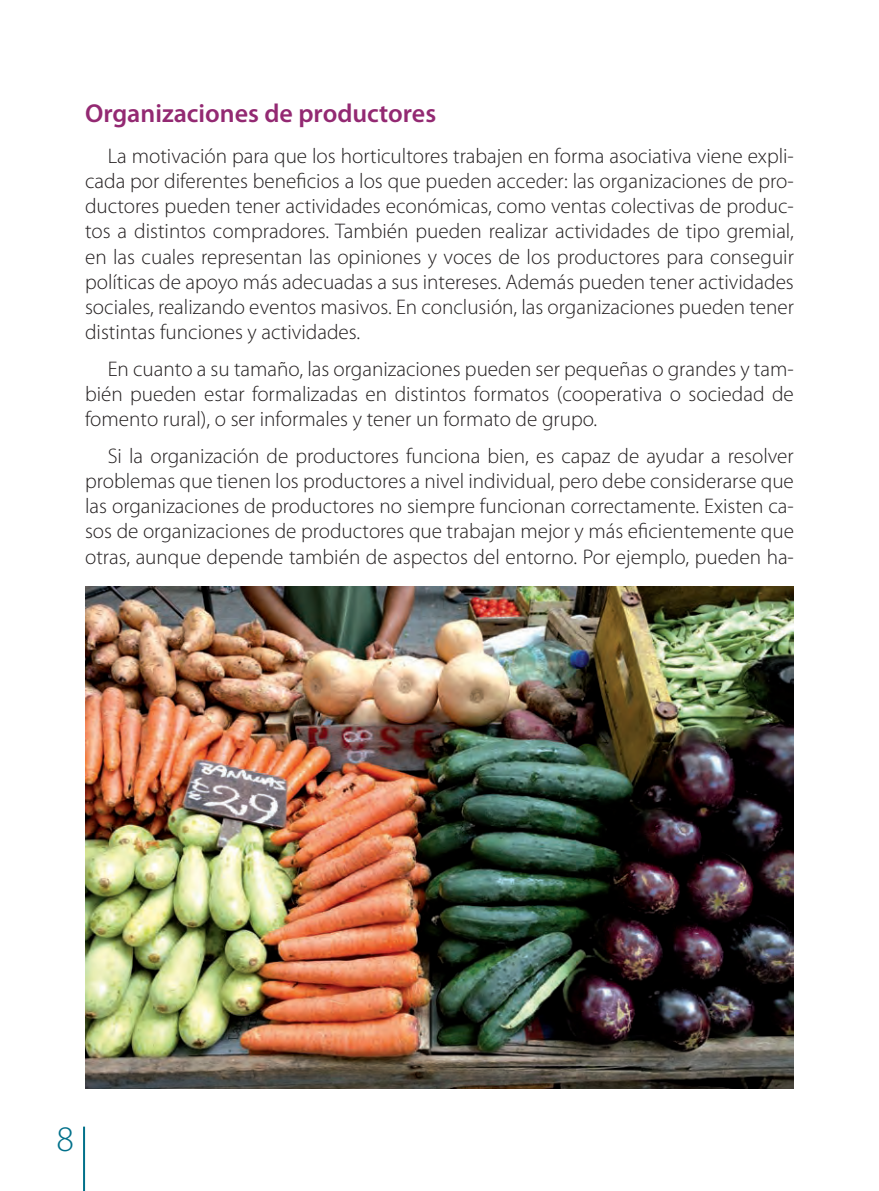
<style>
.page{position:relative;width:879px;height:1191px;background:#fff}
.page>*{position:absolute;margin:0;border:0;box-sizing:border-box;transform-origin:0 0}
.t1{font:300 36px "Myriad Pro";color:#01708a}
.t2{font:600 26px "Myriad Pro";color:#932972}
.t3{font:300 21.2px/25.2px "Myriad Pro";color:#231f20;text-align:justify}
</style>
<div class="page">
<hr style="left:83px;top:1126px;width:2px;height:65px;background:#01708a">
<img style="left:85px;top:587px;width:709px;height:502px">
<p class="t2" style="left:85px;top:98px;width:353px">Organizaciones de productores</p>
<p class="t3" style="left:85px;top:143px;width:710px;text-indent:23px">La motivación para que los horticultores trabajen en forma asociativa viene expli&shy;cada por diferentes beneficios a los que pueden acceder: las organizaciones de pro&shy;ductores pueden tener actividades económicas, como ventas colectivas de produc&shy;tos a distintos compradores. También pueden realizar actividades de tipo gremial, en las cuales representan las opiniones y voces de los productores para conseguir políticas de apoyo más adecuadas a sus intereses. Además pueden tener actividades sociales, realizando eventos masivos. En conclusión, las organizaciones pueden tener distintas funciones y actividades.</p>
<p class="t3" style="left:85px;top:356px;width:710px;text-indent:23px">En cuanto a su tamaño, las organizaciones pueden ser pequeñas o grandes y tam&shy;bién pueden estar formalizadas en distintos formatos (cooperativa o sociedad de fomento rural), o ser informales y tener un formato de grupo.</p>
<p class="t3" style="left:85px;top:443px;width:710px;text-indent:23px">Si la organización de productores funciona bien, es capaz de ayudar a resolver problemas que tienen los productores a nivel individual, pero debe considerarse que las organizaciones de productores no siempre funcionan correctamente. Existen ca&shy;sos de organizaciones de productores que trabajan mejor y más eficientemente que otras, aunque depende también de aspectos del entorno. Por ejemplo, pueden ha-</p>
<h1 class="t1" style="left:56px;top:1119px;width:19px">8</h1>
</div>
